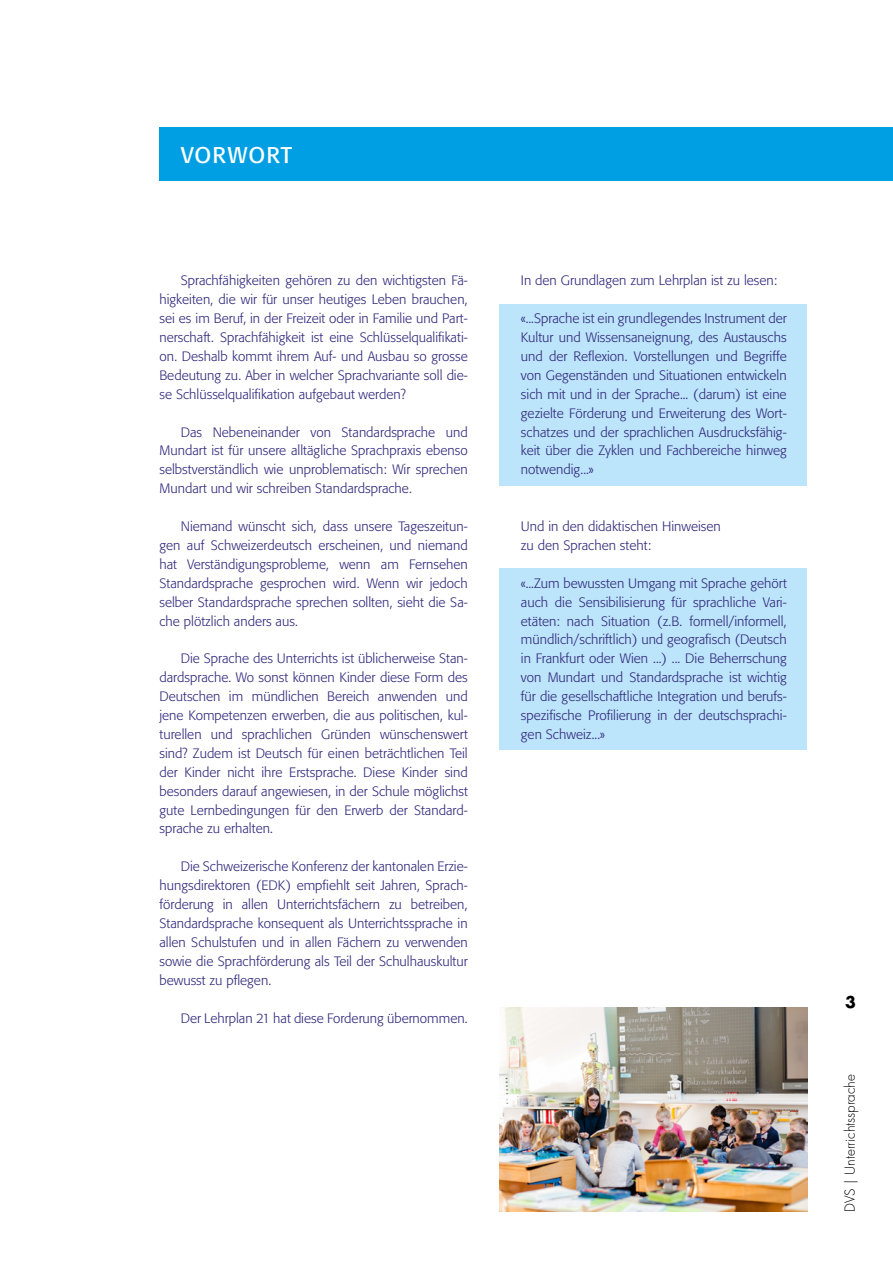
<style>
.page{position:relative;width:893px;height:1263px;background:#fff}
.page>*{position:absolute;margin:0;border:0;box-sizing:border-box;transform-origin:0 0}
.t1{font:22.5px "Formata BQ";letter-spacing:.05em;color:#fff}
.t2{font:700 15.75px "Futura Luzern";color:#000}
.t3{font:300 13.5px/18.9px "Formata BQ";color:#30287b;text-align:justify}
.t4{font:300 13.5px "Futura Luzern";letter-spacing:-.005em;color:#000}
</style>
<div class="page">
<div style="left:500px;top:568px;width:307px;height:182px;background:#bce4fa"></div>
<div style="left:500px;top:304px;width:307px;height:181px;background:#bce4fa"></div>
<div style="left:159px;top:128px;width:734px;height:53px;background:#009fe3"></div>
<img style="left:500px;top:1008px;width:308px;height:204px">
<h1 class="t1" style="left:181px;top:141px;width:113px">VORWORT</h1>
<p class="t3" style="left:159px;top:271px;width:310px;text-indent:21px">Sprachfähigkeiten gehören zu den wichtigsten Fä&shy;higkeiten, die wir für unser heutiges Leben brauchen, sei es im Beruf, in der Freizeit oder in Familie und Part&shy;nerschaft. Sprachfähigkeit ist eine Schlüsselqualifikati&shy;on. Deshalb kommt ihrem Auf- und Ausbau so grosse Bedeutung zu. Aber in welcher Sprachvariante soll die&shy;se Schlüsselqualifikation aufgebaut werden?</p>
<p class="t3" style="left:159px;top:422px;width:310px;text-indent:21px">Das Nebeneinander von Standardsprache und Mundart ist für unsere alltägliche Sprachpraxis ebenso selbstverständlich wie unproblematisch: Wir sprechen Mundart und wir schreiben Standardsprache.</p>
<p class="t3" style="left:159px;top:517px;width:310px;text-indent:21px">Niemand wünscht sich, dass unsere Tageszeitun&shy;gen auf Schweizerdeutsch erscheinen, und niemand hat Verständigungsprobleme, wenn am Fernsehen Standardsprache gesprochen wird. Wenn wir jedoch selber Standardsprache sprechen sollten, sieht die Sa&shy;che plötzlich anders aus.</p>
<p class="t3" style="left:159px;top:649px;width:310px;text-indent:21px">Die Sprache des Unterrichts ist üblicherweise Stan&shy;dardsprache. Wo sonst können Kinder diese Form des Deutschen im mündlichen Bereich anwenden und jene Kompetenzen erwerben, die aus politischen, kul&shy;turellen und sprachlichen Gründen wünschenswert sind? Zudem ist Deutsch für einen beträchtlichen Teil der Kinder nicht ihre Erstsprache. Diese Kinder sind besonders darauf angewiesen, in der Schule möglichst gute Lernbedingungen für den Erwerb der Standard&shy;sprache zu erhalten.</p>
<p class="t3" style="left:159px;top:857px;width:310px;text-indent:21px">Die Schweizerische Konferenz der kantonalen Erzie&shy;hungsdirektoren (EDK) empfiehlt seit Jahren, Sprach&shy;förderung in allen Unterrichtsfächern zu betreiben, Standardsprache konsequent als Unterrichtssprache in allen Schulstufen und in allen Fächern zu verwenden sowie die Sprachförderung als Teil der Schulhauskultur bewusst zu pflegen.</p>
<p class="t3" style="left:181px;top:1008px;width:289px">Der Lehrplan 21 hat diese Forderung übernommen.</p>
<p class="t3" style="left:521px;top:271px;width:258px">In den Grundlagen zum Lehrplan ist zu lesen:</p>
<p class="t3" style="left:521px;top:309px;width:267px">«...Sprache ist ein grundlegendes Instrument der Kultur und Wissensaneignung, des Austauschs und der Reflexion. Vorstellungen und Begriffe von Gegenständen und Situationen entwickeln sich mit und in der Sprache... (darum) ist eine gezielte Förderung und Erweiterung des Wort&shy;schatzes und der sprachlichen Ausdrucksfähig&shy;keit über die Zyklen und Fachbereiche hinweg notwendig...»</p>
<p class="t3" style="left:521px;top:517px;width:202px">Und in den didaktischen Hinweisen zu den Sprachen steht:</p>
<p class="t3" style="left:521px;top:574px;width:267px">«...Zum bewussten Umgang mit Sprache gehört auch die Sensibilisierung für sprachliche Vari&shy;etäten: nach Situation (z.B. formell/informell, mündlich/schriftlich) und geografisch (Deutsch in Frankfurt oder Wien ...) ... Die Beherrschung von Mundart und Standardsprache ist wichtig für die gesellschaftliche Integration und berufs&shy;spezifische Profilierung in der deutschsprachi&shy;gen Schweiz...»</p>
<p class="t2" style="left:845px;top:991px;width:12px">3</p>
<p class="t4" style="left:842px;top:1212px;width:139px;rotate:-90deg">DVS | Unterrichtssprache</p>
</div>
